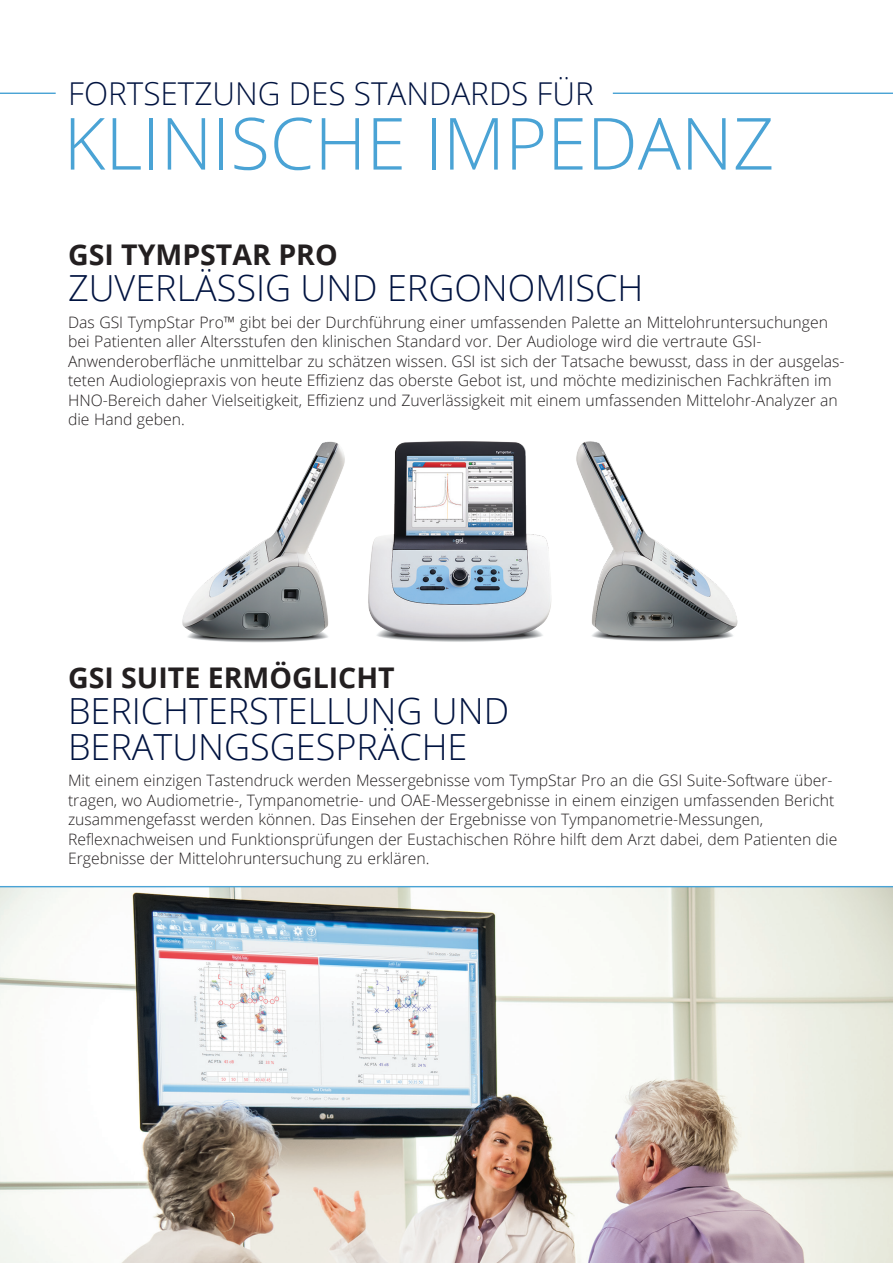
<style>
.page{position:relative;width:893px;height:1263px;background:#fff}
.page>*{position:absolute;margin:0;border:0;box-sizing:border-box;transform-origin:0 0}
.t1{font:300 72px "Open Sans";color:#4aa3d5}
.t2{font:300 36px/36px "Open Sans";color:#001340}
.t3{font:300 31.5px "Open Sans";color:#001340}
.t4{font:700 28.5px "Open Sans";color:#231f20}
.t5{font:300 15.75px/19.5px "Open Sans";color:#231f20}
</style>
<div class="page">
<hr style="left:0;top:93px;width:56px;height:1px;background:#4aa3d5">
<hr style="left:613px;top:93px;width:280px;height:1px;background:#4aa3d5">
<img style="left:0;top:887px;width:893px;height:376px">
<hr style="left:0;top:886px;width:893px;height:1px;background:#4aa3d5">
<img style="left:182px;top:441px;width:163px;height:202px">
<img style="left:576px;top:441px;width:162px;height:201px">
<img style="left:368px;top:441px;width:184px;height:201px">
<p class="t3" style="left:68px;top:72px;width:527px">FORTSETZUNG DES STANDARDS FÜR</p>
<p class="t1" style="left:64px;top:94px;width:712px">KLINISCHE IMPEDANZ</p>
<p class="t4" style="left:68px;top:235px;width:271px">GSI TYMPSTAR PRO</p>
<p class="t2" style="left:68px;top:269px;width:577px">ZUVERLÄSSIG UND ERGONOMISCH</p>
<p class="t5" style="left:68px;top:312px;width:778px">Das GSI TympStar Pro™ gibt bei der Durchführung einer umfassenden Palette an Mittelohruntersuchungen bei Patienten aller Altersstufen den klinischen Standard vor. Der Audiologe wird die vertraute GSI-Anwenderoberfläche unmittelbar zu schätzen wissen. GSI ist sich der Tatsache bewusst, dass in der ausgelas&shy;teten Audiologiepraxis von heute Effizienz das oberste Gebot ist, und möchte medizinischen Fachkräften im HNO-Bereich daher Vielseitigkeit, Effizienz und Zuverlässigkeit mit einem umfassenden Mittelohr-Analyzer an die Hand geben.</p>
<p class="t4" style="left:68px;top:657px;width:328px">GSI SUITE ERMÖGLICHT</p>
<p class="t2" style="left:68px;top:692px;width:443px">BERICHTERSTELLUNG UND<br>BERATUNGSGESPRÄCHE</p>
<p class="t5" style="left:68px;top:770px;width:771px">Mit einem einzigen Tastendruck werden Messergebnisse vom TympStar Pro an die GSI Suite-Software über&shy;tragen, wo Audiometrie-, Tympanometrie- und OAE-Messergebnisse in einem einzigen umfassenden Bericht zusammengefasst werden können. Das Einsehen der Ergebnisse von Tympanometrie-Messungen, Reflexnachweisen und Funktionsprüfungen der Eustachischen Röhre hilft dem Arzt dabei, dem Patienten die Ergebnisse der Mittelohruntersuchung zu erklären.</p>
</div>
